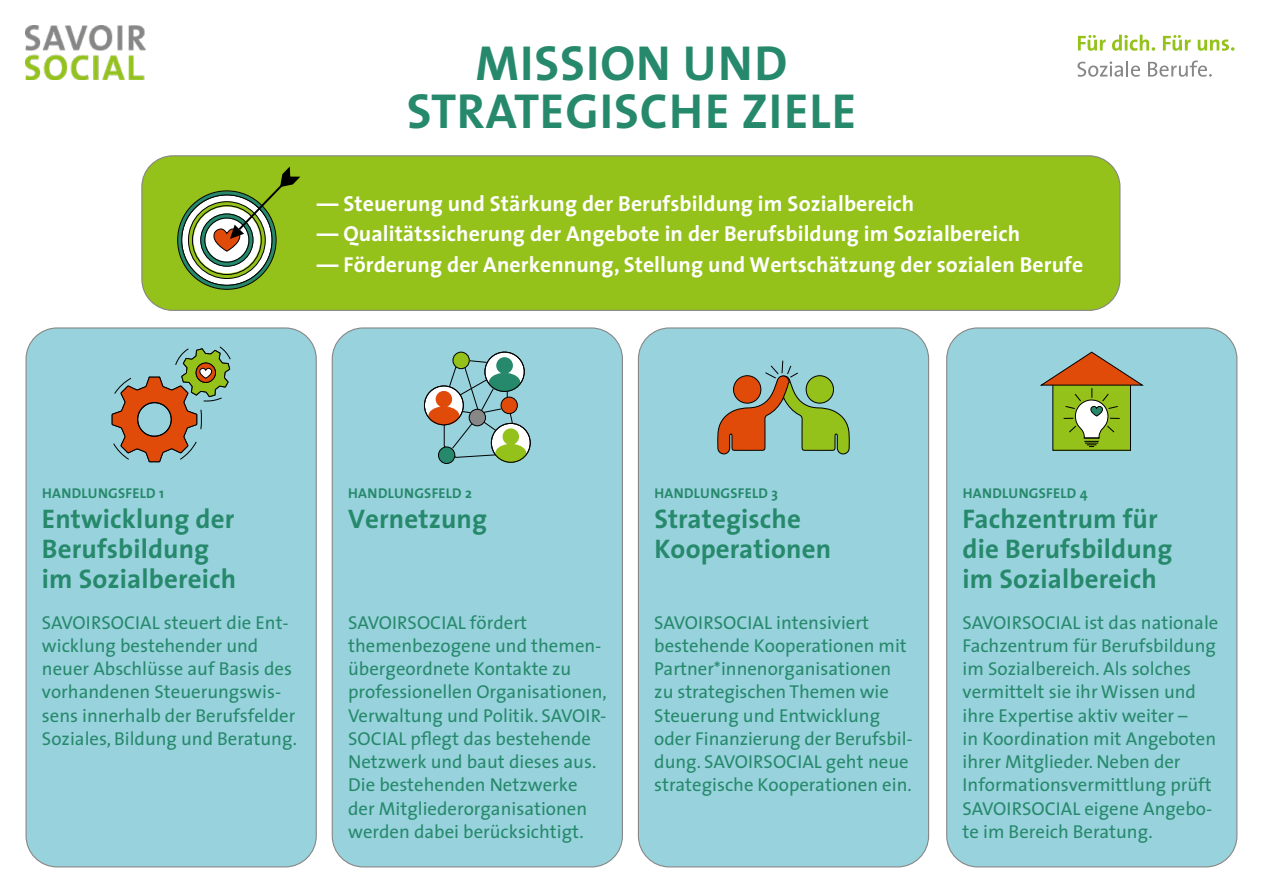
<style>
.page{position:relative;width:1263px;height:893px;background:#fff}
.page>*{position:absolute;margin:0;border:0;box-sizing:border-box;transform-origin:0 0}
.t1{font:700 49.5px/48px "The Sans";letter-spacing:.02em;color:#27896c;text-align:center}
.t2{font:700 27px/30px "The Sans";letter-spacing:.005em;color:#27896c}
.t3{font:700 21.75px "The Sans";letter-spacing:.005em;color:#fff}
.t4{font:18.75px/23.2px "The Sans";color:#27896c}
.t5{font:700 14.25px "The Sans";letter-spacing:.02em;color:#27896c}
</style>
<div class="page">
<div style="left:26px;top:328px;width:290px;height:539px;background:#98d3dd;border-radius:31px"></div>
<div style="left:142px;top:156px;width:978px;height:154px;background:#94c11a;border-radius:31px"></div>
<div style="left:141px;top:155px;width:979px;height:156px;border:1px solid #868786;border-radius:31px"></div>
<div style="left:332px;top:328px;width:290px;height:539px;background:#98d3dd;border-radius:31px"></div>
<div style="left:638px;top:328px;width:290px;height:539px;background:#98d3dd;border-radius:31px"></div>
<div style="left:947px;top:328px;width:290px;height:539px;background:#98d3dd;border-radius:31px"></div>
<svg style="left:111px;top:346px;width:120px;height:117px"></svg>
<svg style="left:485px;top:352px;width:39px;height:39px"></svg>
<div style="left:438px;top:446px;width:17px;height:18px;border:1px solid #000;border-radius:50%"></div>
<svg style="left:453px;top:352px;width:16px;height:17px"></svg>
<div style="left:452px;top:352px;width:18px;height:17px;border:1px solid #000;border-radius:50%"></div>
<svg style="left:424px;top:386px;width:39px;height:39px"></svg>
<div style="left:424px;top:386px;width:40px;height:39px;border:1px solid #000;border-radius:50%"></div>
<svg style="left:491px;top:423px;width:39px;height:39px"></svg>
<svg style="left:428px;top:357px;width:98px;height:105px"></svg>
<div style="left:491px;top:423px;width:40px;height:40px;border:1px solid #000;border-radius:50%"></div>
<div style="left:424px;top:385px;width:40px;height:40px;border:1px solid #000;border-radius:50%"></div>
<div style="left:484px;top:352px;width:41px;height:40px;border:1px solid #000;border-radius:50%"></div>
<svg style="left:717px;top:360px;width:133px;height:95px"></svg>
<div style="left:1053px;top:382px;width:77px;height:68px;background:#94c11a"></div>
<div style="left:1052px;top:381px;width:79px;height:70px;border:1px solid #000"></div>
<svg style="left:1040px;top:351px;width:103px;height:96px"></svg>
<svg style="left:182px;top:195px;width:90px;height:90px;background:#cbd4c3"></svg>
<div style="left:178px;top:191px;width:98px;height:98px;border:4px solid #27896c;border-radius:50%"></div>
<div style="left:188px;top:202px;width:77px;height:76px;border:5px solid #94c11a;border-radius:50%"></div>
<div style="left:200px;top:213px;width:53px;height:54px;border:5px solid #27896c;border-radius:50%"></div>
<div style="left:204px;top:218px;width:45px;height:45px;border:1px solid #000;border-radius:50%"></div>
<svg style="left:212px;top:166px;width:88px;height:86px"></svg>
<svg style="left:1078px;top:35px;width:28px;height:16px"></svg>
<svg style="left:1112px;top:35px;width:43px;height:16px"></svg>
<svg style="left:1163px;top:35px;width:28px;height:16px"></svg>
<svg style="left:1198px;top:39px;width:36px;height:12px"></svg>
<svg style="left:1077px;top:61px;width:63px;height:16px"></svg>
<svg style="left:1148px;top:61px;width:64px;height:16px"></svg>
<img style="left:26px;top:26px;width:120px;height:53px">
<h1 class="t1" style="left:407px;top:38px;width:451px">MISSION UND<br>STRATEGISCHE ZIELE</h1>
<p class="t3" style="left:317px;top:185px;width:599px">— Steuerung und Stärkung der Berufsbildung im Sozialbereich</p>
<p class="t3" style="left:317px;top:216px;width:705px">— Qualitätssicherung der Angebote in der Berufsbildung im Sozialbereich</p>
<p class="t3" style="left:317px;top:246px;width:768px">— Förderung der Anerkennung, Stellung und Wertschätzung der sozialen Berufe</p>
<p class="t5" style="left:42px;top:481px;width:123px">HANDLUNGSFELD 1</p>
<h2 class="t2" style="left:42px;top:503px;width:196px">Entwicklung der<br>Berufsbildung im Sozialbereich</h2>
<p class="t5" style="left:348px;top:481px;width:125px">HANDLUNGSFELD 2</p>
<h2 class="t2" style="left:348px;top:503px;width:140px">Vernetzung</h2>
<p class="t5" style="left:654px;top:481px;width:125px">HANDLUNGSFELD 3</p>
<h2 class="t2" style="left:654px;top:503px;width:178px">Strategische<br>Kooperationen</h2>
<p class="t5" style="left:963px;top:481px;width:126px">HANDLUNGSFELD 4</p>
<h2 class="t2" style="left:963px;top:503px;width:211px">Fachzentrum für die Berufsbildung im Sozialbereich</h2>
<p class="t4" style="left:42px;top:610px;width:257px">SAVOIRSOCIAL steuert die Ent&shy;wicklung bestehender und neuer Abschlüsse auf Basis des vorhandenen Steuerungswis&shy;sens innerhalb der Berufsfelder<br>Soziales, Bildung und Beratung.</p>
<p class="t4" style="left:348px;top:610px;width:260px">SAVOIRSOCIAL fördert themenbezogene und themen&shy;übergeordnete Kontakte zu professionellen Organisationen,<br>Verwaltung und Politik. SAVOIR-<br>SOCIAL pflegt das bestehende<br>Netzwerk und baut dieses aus.<br>Die bestehenden Netzwerke der Mitgliederorganisationen werden dabei berücksichtigt.</p>
<p class="t4" style="left:654px;top:610px;width:260px">SAVOIRSOCIAL intensiviert bestehende Kooperationen mit<br>Partner*innenorganisationen zu strategischen Themen wie<br>Steuerung und Entwicklung oder Finanzierung der Berufsbil&shy;dung. SAVOIRSOCIAL geht neue strategische Kooperationen ein.</p>
<p class="t4" style="left:963px;top:610px;width:257px">SAVOIRSOCIAL ist das nationale<br>Fachzentrum für Berufsbildung im Sozialbereich. Als solches vermittelt sie ihr Wissen und ihre Expertise aktiv weiter –<br>in Koordination mit Angeboten ihrer Mitglieder. Neben der<br>Informationsvermittlung prüft<br>SAVOIRSOCIAL eigene Angebo&shy;te im Bereich Beratung.</p>
</div>
